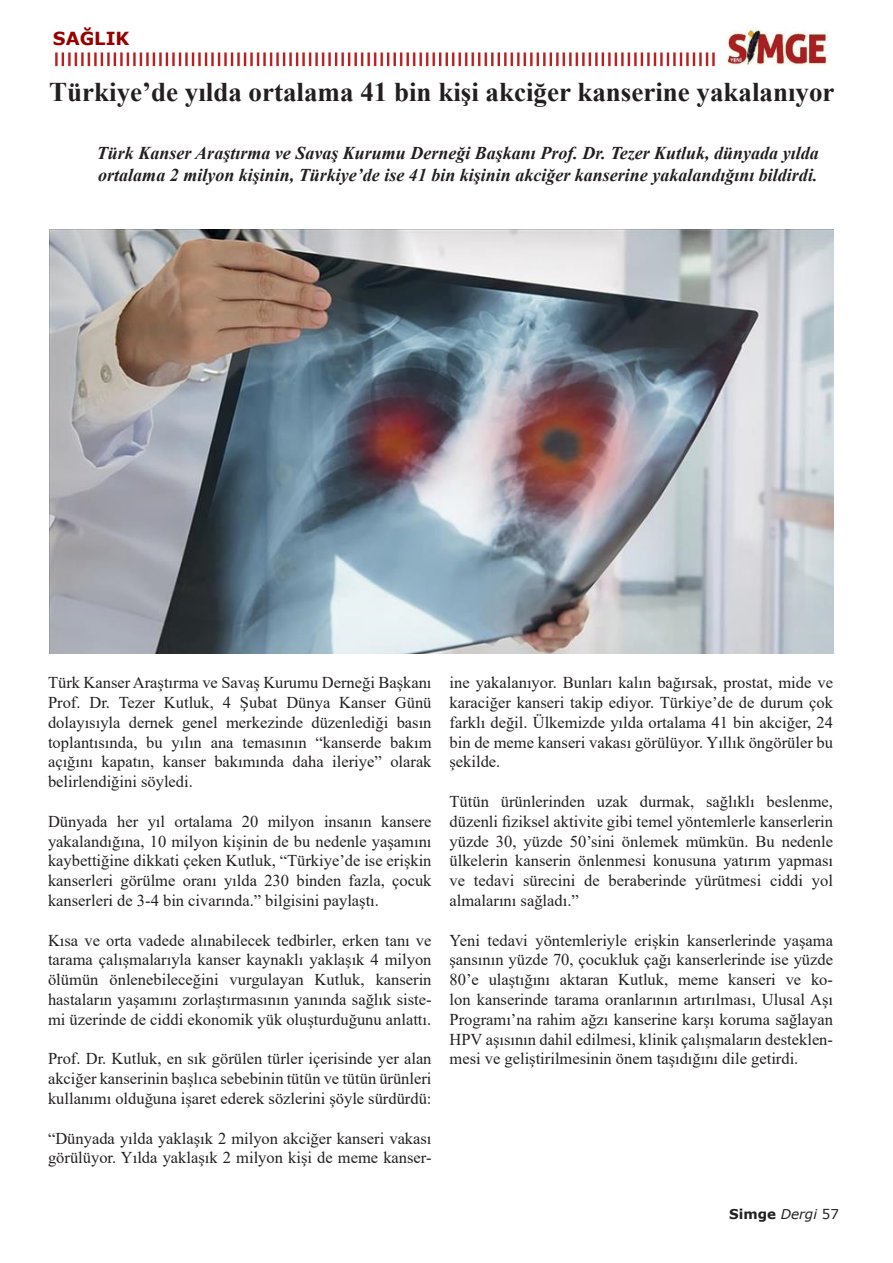
<style>
.page{position:relative;width:893px;height:1263px;background:#fff}
.page>*{position:absolute;margin:0;border:0;box-sizing:border-box;transform-origin:0 0}
.t1{font:700 27px "Times New Roman";color:#231f20}
.t2{font:italic 700 18px/21.6px "Times New Roman";color:#231f20}
.t3{font:700 18px "Verdana";color:#980000}
.t4{font:16.5px/19.8px "Times New Roman";color:#231f20;text-align:justify}
.t5{font:700 13.5px "Verdana";color:#231f20}
.s1{font-weight:400;font-style:italic}
.s2{font-weight:400}
</style>
<div class="page">
<img style="left:55px;top:28px;width:772px;height:39px">
<img style="left:49px;top:229px;width:784px;height:424px">
<p class="t3" style="left:53px;top:26px;width:78px">SAĞLIK</p>
<p class="t1" style="left:49px;top:72px;width:787px">Türkiye’de yılda ortalama 41 bin kişi akciğer kanserine yakalanıyor</p>
<p class="t2" style="left:97px;top:142px;width:723px">Türk Kanser Araştırma ve Savaş Kurumu Derneği Başkanı Prof. Dr. Tezer Kutluk, dünyada yılda ortalama 2 milyon kişinin, Türkiye’de ise 41 bin kişinin akciğer kanserine yakalandığını bildirdi.</p>
<p class="t4" style="left:48px;top:672px;width:385px">Türk Kanser Araştırma ve Savaş Kurumu Derneği Başkanı Prof. Dr. Tezer Kutluk, 4 Şubat Dünya Kanser Günü dolayısıyla dernek genel merkezinde düzenlediği basın toplantısında, bu yılın ana temasının “kanserde bakım açığını kapatın, kanser bakımında daha ileriye” olarak belirlendiğini söyledi.</p>
<p class="t4" style="left:48px;top:811px;width:385px">Dünyada her yıl ortalama 20 milyon insanın kansere yakalandığına, 10 milyon kişinin de bu nedenle yaşamını kaybettiğine dikkati çeken Kutluk, “Türkiye’de ise erişkin kanserleri görülme oranı yılda 230 binden fazla, çocuk kanserleri de 3-4 bin civarında.” bilgisini paylaştı.</p>
<p class="t4" style="left:48px;top:930px;width:385px">Kısa ve orta vadede alınabilecek tedbirler, erken tanı ve tarama çalışmalarıyla kanser kaynaklı yaklaşık 4 milyon ölümün önlenebileceğini vurgulayan Kutluk, kanserin hastaların yaşamını zorlaştırmasının yanında sağlık siste&shy;mi üzerinde de ciddi ekonomik yük oluşturduğunu anlattı.</p>
<p class="t4" style="left:48px;top:1048px;width:385px">Prof. Dr. Kutluk, en sık görülen türler içerisinde yer alan akciğer kanserinin başlıca sebebinin tütün ve tütün ürünleri kullanımı olduğuna işaret ederek sözlerini şöyle sürdürdü:</p>
<p class="t4" style="left:48px;top:1128px;width:385px">“Dünyada yılda yaklaşık 2 milyon akciğer kanseri vakası görülüyor. Yılda yaklaşık 2 milyon kişi de meme kanser-</p>
<p class="t4" style="left:450px;top:672px;width:385px">ine yakalanıyor. Bunları kalın bağırsak, prostat, mide ve karaciğer kanseri takip ediyor. Türkiye’de de durum çok farklı değil. Ülkemizde yılda ortalama 41 bin akciğer, 24 bin de meme kanseri vakası görülüyor. Yıllık öngörüler bu şekilde.</p>
<p class="t4" style="left:450px;top:791px;width:385px">Tütün ürünlerinden uzak durmak, sağlıklı beslenme, düzenli fiziksel aktivite gibi temel yöntemlerle kanserlerin yüzde 30, yüzde 50’sini önlemek mümkün. Bu nedenle ülkelerin kanserin önlenmesi konusuna yatırım yapması ve tedavi sürecini de beraberinde yürütmesi ciddi yol almalarını sağladı.”</p>
<p class="t4" style="left:450px;top:930px;width:385px">Yeni tedavi yöntemleriyle erişkin kanserlerinde yaşama şansının yüzde 70, çocukluk çağı kanserlerinde ise yüzde 80’e ulaştığını aktaran Kutluk, meme kanseri ve ko&shy;lon kanserinde tarama oranlarının artırılması, Ulusal Aşı Programı’na rahim ağzı kanserine karşı koruma sağlayan HPV aşısının dahil edilmesi, klinik çalışmaların desteklen&shy;mesi ve geliştirilmesinin önem taşıdığını dile getirdi.</p>
<p class="t5" style="left:729px;top:1205px;width:111px">Simge <span class="s1">Dergi</span> <span class="s2">57</span></p>
</div>
